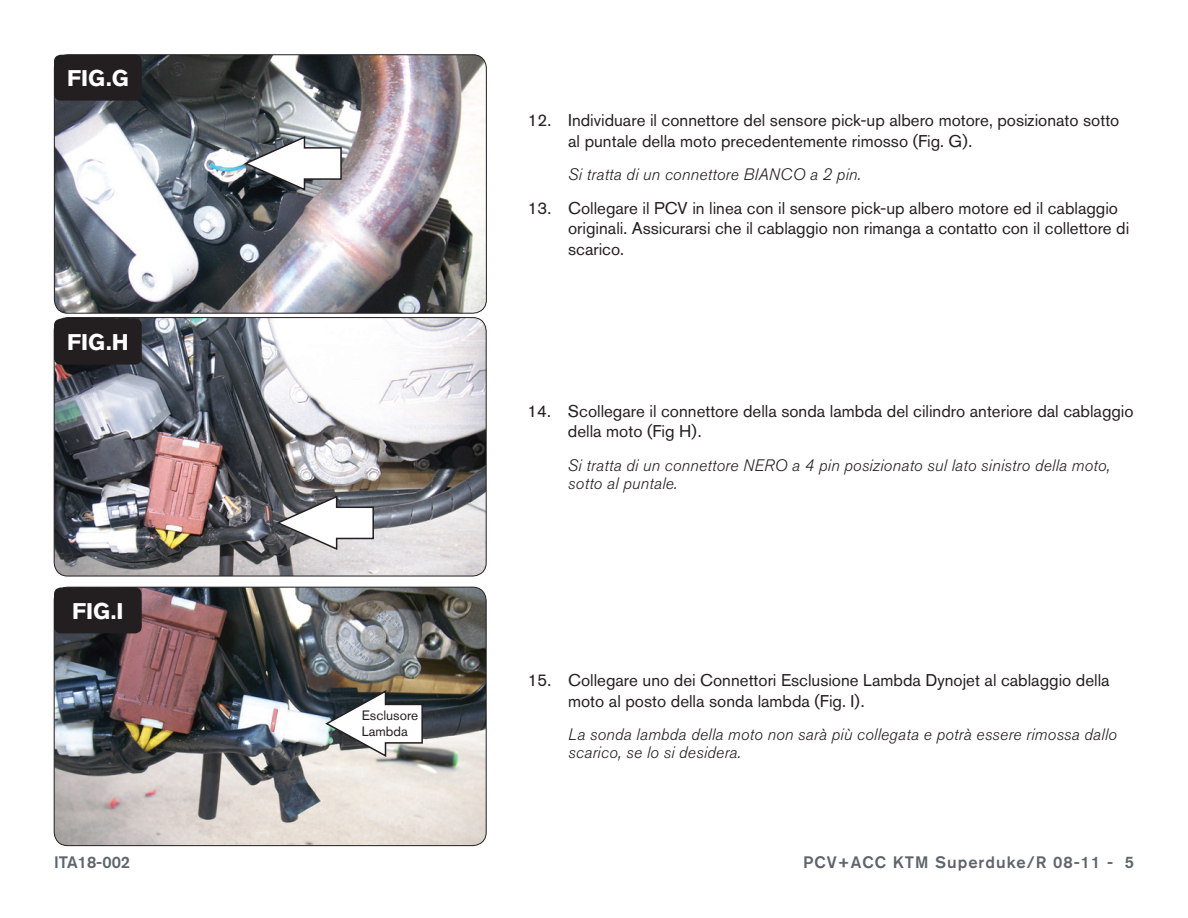
<style>
.page{position:relative;width:1188px;height:918px;background:#fff}
.page>*{position:absolute;margin:0;border:0;box-sizing:border-box;transform-origin:0 0}
.t1{font:700 22.5px "Akzidenz Grotesk BQ";color:#fff}
.t2{font:16.8px/20.2px "Akzidenz Grotesk BQ";color:#231f20}
.t3{font:italic 300 16.5px/18px "Akzidenz Grotesk BQ";letter-spacing:.01em;color:#231f20}
.t4{font:500 16.5px "Akzidenz Grotesk BQ";letter-spacing:.06em;color:#5e656c}
.t5{font:500 16.5px "Akzidenz Grotesk BQ";color:#5e656c}
.t6{font:13.5px/16.2px "Akzidenz Grotesk BQ";color:#231f20}
</style>
<div class="page">
<img style="left:54px;top:587px;width:431px;height:259px">
<div style="left:54px;top:587px;width:433px;height:259px;border:1px solid #231f20;border-radius:14px"></div>
<img style="left:54px;top:318px;width:432px;height:258px">
<div style="left:54px;top:317px;width:433px;height:259px;border:1px solid #231f20;border-radius:14px"></div>
<img style="left:54px;top:55px;width:431px;height:257px">
<div style="left:54px;top:54px;width:433px;height:260px;border:1px solid #231f20;border-radius:14px"></div>
<div style="left:54px;top:55px;width:88px;height:46px;background:#231f20;border-radius:7px"></div>
<div style="left:54px;top:319px;width:88px;height:46px;background:#231f20;border-radius:7px"></div>
<div style="left:54px;top:588px;width:88px;height:45px;background:#231f20;border-radius:7px"></div>
<svg style="left:242px;top:135px;width:101px;height:57px"></svg>
<svg style="left:274px;top:495px;width:101px;height:56px"></svg>
<svg style="left:324px;top:689px;width:100px;height:69px"></svg>
<h1 class="t1" style="left:67px;top:65px;width:63px">FIG.G</h1>
<h1 class="t1" style="left:67px;top:329px;width:63px">FIG.H</h1>
<h1 class="t1" style="left:72px;top:598px;width:50px">FIG.I</h1>
<p class="t6" style="left:362px;top:707px;width:58px">Esclusore<br>Lambda</p>
<p class="t2" style="left:568px;top:110px;width:553px;text-indent:-40px">12. Individuare il connettore del sensore pick-up albero motore, posizionato sotto al puntale della moto precedentemente rimosso (Fig. G).</p>
<p class="t3" style="left:568px;top:166px;width:294px">Si tratta di un connettore BIANCO a 2 pin.</p>
<p class="t2" style="left:568px;top:198px;width:563px;text-indent:-40px">13. Collegare il PCV in linea con il sensore pick-up albero motore ed il cablaggio originali. Assicurarsi che il cablaggio non rimanga a contatto con il collettore di scarico.</p>
<p class="t2" style="left:568px;top:401px;width:567px;text-indent:-40px">14. Scollegare il connettore della sonda lambda del cilindro anteriore dal cablaggio della moto (Fig H).</p>
<p class="t3" style="left:568px;top:456px;width:544px">Si tratta di un connettore NERO a 4 pin posizionato sul lato sinistro della moto, sotto al puntale.</p>
<p class="t2" style="left:568px;top:670px;width:543px;text-indent:-40px">15. Collegare uno dei Connettori Esclusione Lambda Dynojet al cablaggio della moto al posto della sonda lambda (Fig. I).</p>
<p class="t3" style="left:568px;top:726px;width:550px">La sonda lambda della moto non sarà più collegata e potrà essere rimossa dallo scarico, se lo si desidera.</p>
<p class="t5" style="left:54px;top:852px;width:78px">ITA18-002</p>
<p class="t4" style="left:803px;top:852px;width:332px">PCV+ACC KTM Superduke/R 08-11 - 5</p>
</div>
